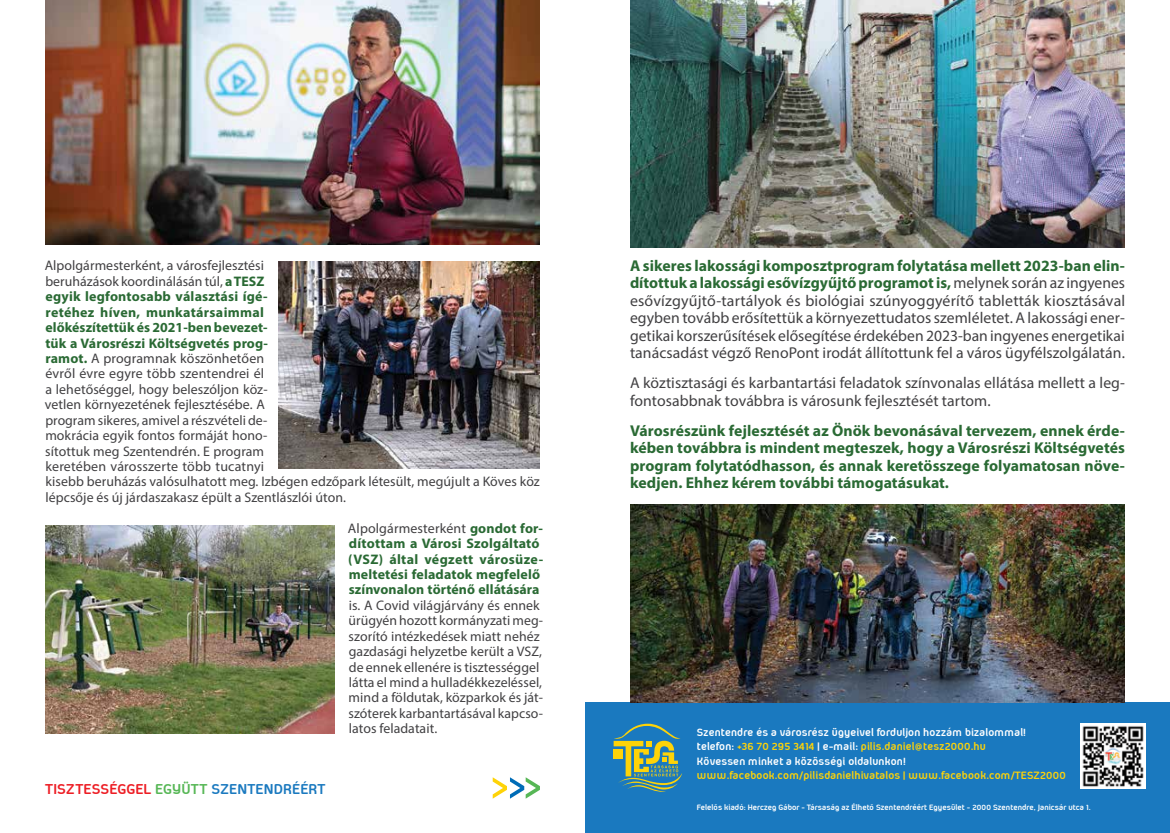
<style>
.page{position:relative;width:1170px;height:833px;background:#fff}
.page>*{position:absolute;margin:0;border:0;box-sizing:border-box;transform-origin:0 0}
.t1{font:700 16.38px "Aeroportal";letter-spacing:.015em;color:#ed1d24}
.t2{font:15.75px/17.5px "Myriad Pro";letter-spacing:.005em;color:#414042;text-align:justify}
.t3{font:700 15.75px/17.5px "Myriad Pro";letter-spacing:.005em;color:#2a6a34;text-align:justify}
.t4{font:13.88px/15.4px "Myriad Pro";letter-spacing:.005em;color:#414042}
.t5{font:700 13.88px/15.4px "Myriad Pro";letter-spacing:.01em;color:#2a6a34}
.t6{font:700 12.12px/14.4px "Aeroportal";letter-spacing:.01em;color:#fff}
.t7{font:700 12.12px "Aeroportal";letter-spacing:.01em;color:#fed308}
.t8{font:700 8.88px "Aeroportal";letter-spacing:.005em;color:#fff}
.s1{font-weight:700;color:#2a6a34}
.s2{font-weight:400;color:#414042}
.s3{color:#57b756}
.s4{color:#1a79bf}
.s5{color:#fed308}
</style>
<div class="page">
<svg style="left:492px;top:777px;width:48px;height:21px"></svg>
<img style="left:279px;top:261px;width:261px;height:208px">
<img style="left:45px;top:526px;width:289px;height:207px">
<img style="left:45px;top:0;width:495px;height:244px">
<hr style="left:1169px;top:0;width:1px;height:79px;background:#41ad49">
<div style="left:585px;top:702px;width:584px;height:131px;background:#1a79bf"></div>
<img style="left:630px;top:0;width:494px;height:247px">
<img style="left:630px;top:504px;width:494px;height:198px">
<svg style="left:613px;top:723px;width:69px;height:69px"></svg>
<img style="left:1080px;top:723px;width:65px;height:65px">
<p class="t4" style="left:45px;top:258px;width:496px">Alpolgármesterként, a városfejlesztési<br>beruházások koordinálásán túl, <span class="s1">a TESZ<br>egyik legfontosabb választási ígé-<br>retéhez híven, munkatársaimmal<br>előkészítettük és 2021-ben bevezet-<br>tük a Városrészi Költségvetés prog-<br>ramot.</span> A programnak köszönhetően<br>évről évre egyre több szentendrei él<br>a lehetőséggel, hogy beleszóljon köz-<br>vetlen környezetének fejlesztésébe. A<br>program sikeres, amivel a részvételi de-<br>mokrácia egyik fontos formáját hono-<br>sítottuk meg Szentendrén. E program<br>keretében városszerte több tucatnyi<br>kisebb beruházás valósulhatott meg. Izbégen edzőpark létesült, megújult a Köves köz lépcsője és új járdaszakasz épült a Szentlászlói úton.</p>
<p class="t5" style="left:348px;top:520px;width:197px"><span class="s2">Alpolgármesterként</span> gondot for&shy;dítottam a Városi Szolgáltató (VSZ) által végzett városüze&shy;meltetési feladatok megfelelő színvonalon történő ellátására</p>
<p class="t4" style="left:348px;top:597px;width:196px">is. A Covid világjárvány és ennek ürügyén hozott kormányzati meg&shy;szorító intézkedések miatt nehéz gazdasági helyzetbe került a VSZ, de ennek ellenére is tisztességgel látta el mind a hulladékkezeléssel, mind a földutak, közparkok és ját&shy;szóterek karbantartásával kapcso&shy;latos feladatait.</p>
<p class="t1" style="left:45px;top:779px;width:282px">TISZTESSÉGGEL <span class="s3">EGYÜTT</span> <span class="s4">SZENTENDRÉÉRT</span></p>
<p class="t2" style="left:630px;top:256px;width:496px"><span class="s1">A sikeres lakossági komposztprogram folytatása mellett 2023-ban elin&shy;dítottuk a lakossági esővízgyűjtő programot is,</span> melynek során az ingyenes esővízgyűjtő-tartályok és biológiai szúnyoggyérítő tabletták kiosztásával egyben tovább erősítettük a környezettudatos szemléletet. A lakossági ener&shy;getikai korszerűsítések elősegítése érdekében 2023-ban ingyenes energetikai tanácsadást végző RenoPont irodát állítottunk fel a város ügyfélszolgálatán.</p>
<p class="t2" style="left:630px;top:374px;width:496px">A köztisztasági és karbantartási feladatok színvonalas ellátása mellett a leg&shy;fontosabbnak továbbra is városunk fejlesztését tartom.</p>
<p class="t3" style="left:630px;top:421px;width:496px">Városrészünk fejlesztését az Önök bevonásával tervezem, ennek érde&shy;kében továbbra is mindent megteszek, hogy a Városrészi Költségvetés program folytatódhasson, és annak keretösszege folyamatosan növe&shy;kedjen. Ehhez kérem további támogatásukat.</p>
<p class="t6" style="left:696px;top:725px;width:330px">Szentendre és a városrész ügyeivel forduljon hozzám bizalommal! telefon: <span class="s5">+36 70 295 3414</span> | e-mail: <span class="s5">pilis.daniel@tesz2000.hu<br></span>Kövessen minket a közösségi oldalunkon!</p>
<p class="t7" style="left:696px;top:768px;width:370px">www.facebook.com/pilisdanielhivatalos | www.facebook.com/TESZ2000</p>
<p class="t8" style="left:696px;top:802px;width:395px">Felelős kiadó: Herczeg Gábor - Társaság az Élhető Szentendréért Egyesület - 2000 Szentendre, Janicsár utca 1.</p>
</div>
